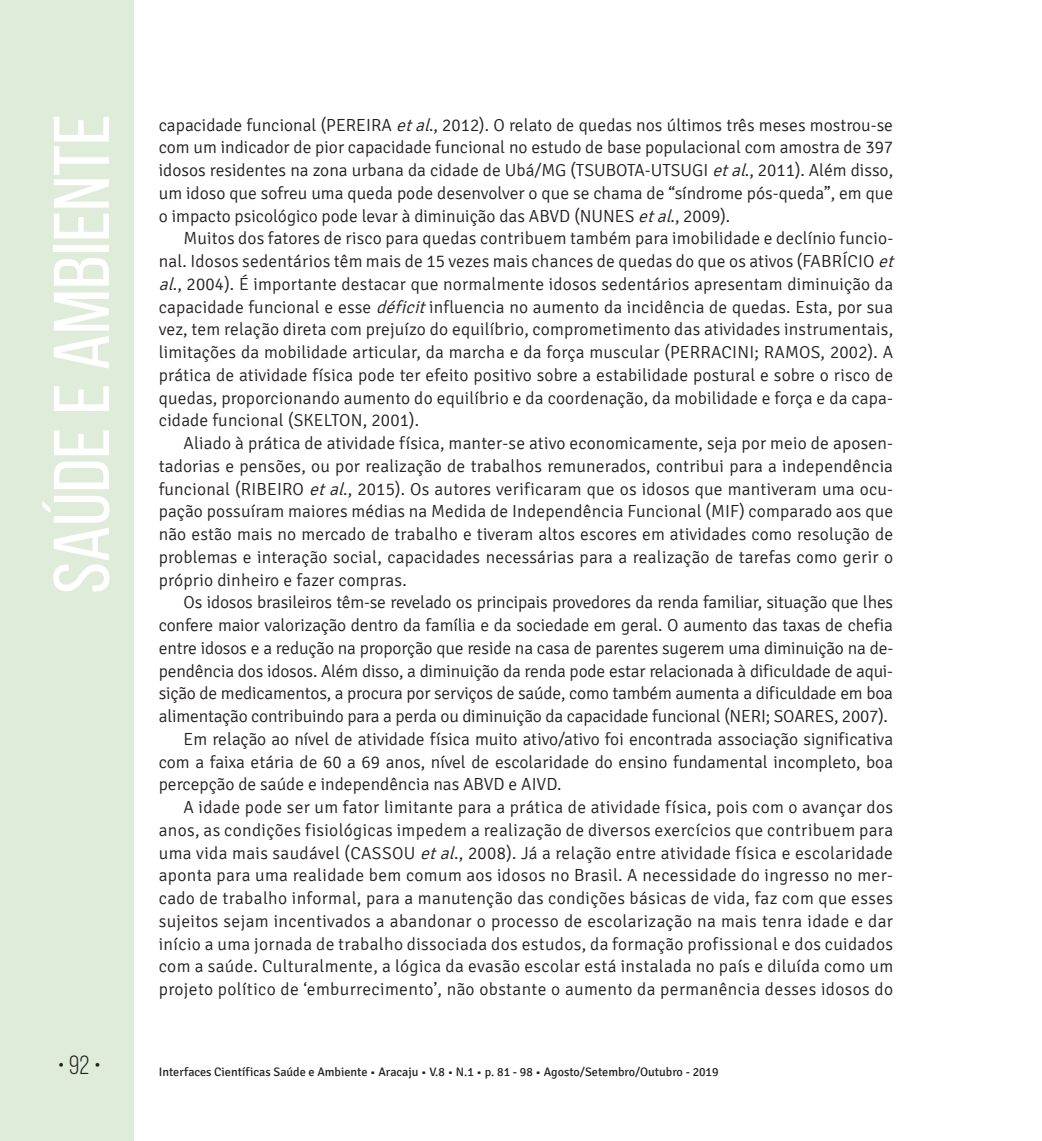
<style>
.page{position:relative;width:1042px;height:1141px;background:#fff}
.page>*{position:absolute;margin:0;border:0;box-sizing:border-box;transform-origin:0 0}
.t1{font:78.75px "Bebas Neue";color:#fff;scale:1.09 1}
.t2{font:26.25px "Bebas Neue";color:#231f20}
.t3{font:300 17.5px/22.8px "Signika";letter-spacing:.01em;color:#231f20;text-align:justify}
.t4{font:300 17.5px "Signika";letter-spacing:-.01em;color:#231f20}
.t5{font:12.25px "Signika";color:#231f20}
.s1{font-style:italic}
</style>
<div class="page">
<div style="left:0;top:0;width:134px;height:1141px;background:#deecd9"></div>
<h1 class="t1" style="left:39px;top:594px;width:442px;rotate:-90deg">Saúde e Ambiente</h1>
<p class="t3" style="left:159px;top:114px;width:736px">capacidade funcional (PEREIRA <span class="s1">etal</span>., 2012). O relato de quedas nos últimos três meses mostrou-se com um indicador de pior capacidade funcional no estudo de base populacional com amostra de 397 idosos residentes na zona urbana da cidade de Ubá/MG (TSUBOTA-UTSUGI <span class="s1">etal</span>., 2011). Além disso, um idoso que sofreu uma queda pode desenvolver o que se chama de “síndrome pós-queda”, em que o impacto psicológico pode levar à diminuição das ABVD (NUNES <span class="s1">etal</span>., 2009).</p>
<p class="t3" style="left:159px;top:227px;width:741px;text-align:left;text-indent:25px">Muitos dos fatores de risco para quedas contribuem também para imobilidade e declínio funcio&shy;nal. Idosos sedentários têm mais de 15 vezes mais chances de quedas do que os ativos (FABRÍCIO <span class="s1">et al</span>., 2004). É importante destacar que normalmente idosos sedentários apresentam diminuição da capacidade funcional e esse <span class="s1">déficit</span>influencia no aumento da incidência de quedas. Esta, por sua vez, tem relação direta com prejuízo do equilíbrio, comprometimento das atividades instrumentais, limitações da mobilidade articular, da marcha e da força muscular (PERRACINI; RAMOS, 2002). A prática de atividade física pode ter efeito positivo sobre a estabilidade postural e sobre o risco de quedas, proporcionando aumento do equilíbrio e da coordenação, da mobilidade e força e da capa&shy;cidade funcional (SKELTON, 2001).</p>
<p class="t3" style="left:159px;top:432px;width:736px;text-indent:25px">Aliado à prática de atividade física, manter-se ativo economicamente, seja por meio de aposen&shy;tadorias e pensões, ou por realização de trabalhos remunerados, contribui para a independência funcional (RIBEIRO <span class="s1">etal</span>., 2015). Os autores verificaram que os idosos que mantiveram uma ocu&shy;pação possuíram maiores médias na Medida de Independência Funcional (MIF) comparado aos que não estão mais no mercado de trabalho e tiveram altos escores em atividades como resolução de problemas e interação social, capacidades necessárias para a realização de tarefas como gerir o próprio dinheiro e fazer compras.</p>
<p class="t4" style="left:184px;top:593px;width:711px">Os idosos brasileiros têm-se revelado os principais provedores da renda familiar, situação que lhes</p>
<p class="t4" style="left:159px;top:616px;width:736px">confere maior valorização dentro da família e da sociedade em geral. O aumento das taxas de chefia</p>
<p class="t4" style="left:159px;top:638px;width:736px">entre idosos e a redução na proporção que reside na casa de parentes sugerem uma diminuição na de-</p>
<p class="t4" style="left:159px;top:661px;width:736px">pendência dos idosos. Além disso, a diminuição da renda pode estar relacionada à dificuldade de aqui-</p>
<p class="t4" style="left:159px;top:684px;width:736px">sição de medicamentos, a procura por serviços de saúde, como também aumenta a dificuldade em boa</p>
<p class="t4" style="left:159px;top:707px;width:730px">alimentação contribuindo para a perda ou diminuição da capacidade funcional (NERI; SOARES, 2007).</p>
<p class="t3" style="left:184px;top:728px;width:711px">Em relação ao nível de atividade física muito ativo/ativo foi encontrada associação significativa</p>
<p class="t3" style="left:159px;top:751px;width:736px">com a faixa etária de 60 a 69 anos, nível de escolaridade do ensino fundamental incompleto, boa</p>
<p class="t3" style="left:159px;top:773px;width:404px">percepção de saúde e independência nas ABVD e AIVD.</p>
<p class="t3" style="left:184px;top:796px;width:711px">A idade pode ser um fator limitante para a prática de atividade física, pois com o avançar dos</p>
<p class="t3" style="left:159px;top:819px;width:736px">anos, as condições fisiológicas impedem a realização de diversos exercícios que contribuem para</p>
<p class="t3" style="left:159px;top:842px;width:736px">uma vida mais saudável (CASSOU <span class="s1">etal</span>., 2008). Já a relação entre atividade física e escolaridade</p>
<p class="t3" style="left:159px;top:864px;width:736px">aponta para uma realidade bem comum aos idosos no Brasil. A necessidade do ingresso no mer-</p>
<p class="t3" style="left:159px;top:887px;width:736px">cado de trabalho informal, para a manutenção das condições básicas de vida, faz com que esses</p>
<p class="t3" style="left:159px;top:910px;width:736px">sujeitos sejam incentivados a abandonar o processo de escolarização na mais tenra idade e dar</p>
<p class="t3" style="left:159px;top:933px;width:736px">início a uma jornada de trabalho dissociada dos estudos, da formação profissional e dos cuidados</p>
<p class="t3" style="left:159px;top:955px;width:736px">com a saúde. Culturalmente, a lógica da evasão escolar está instalada no país e diluída como um</p>
<p class="t3" style="left:159px;top:978px;width:736px">projeto político de ‘emburrecimento’, não obstante o aumento da permanência desses idosos do</p>
<h2 class="t2" style="left:58px;top:1051px;width:45px">• 92 •</h2>
<p class="t5" style="left:159px;top:1065px;width:561px">Interfaces Científicas Saúde e Ambiente • Aracaju • V.8 • N.1 • p. 81 - 98 • Agosto/Setembro/Outubro - 2019</p>
</div>
